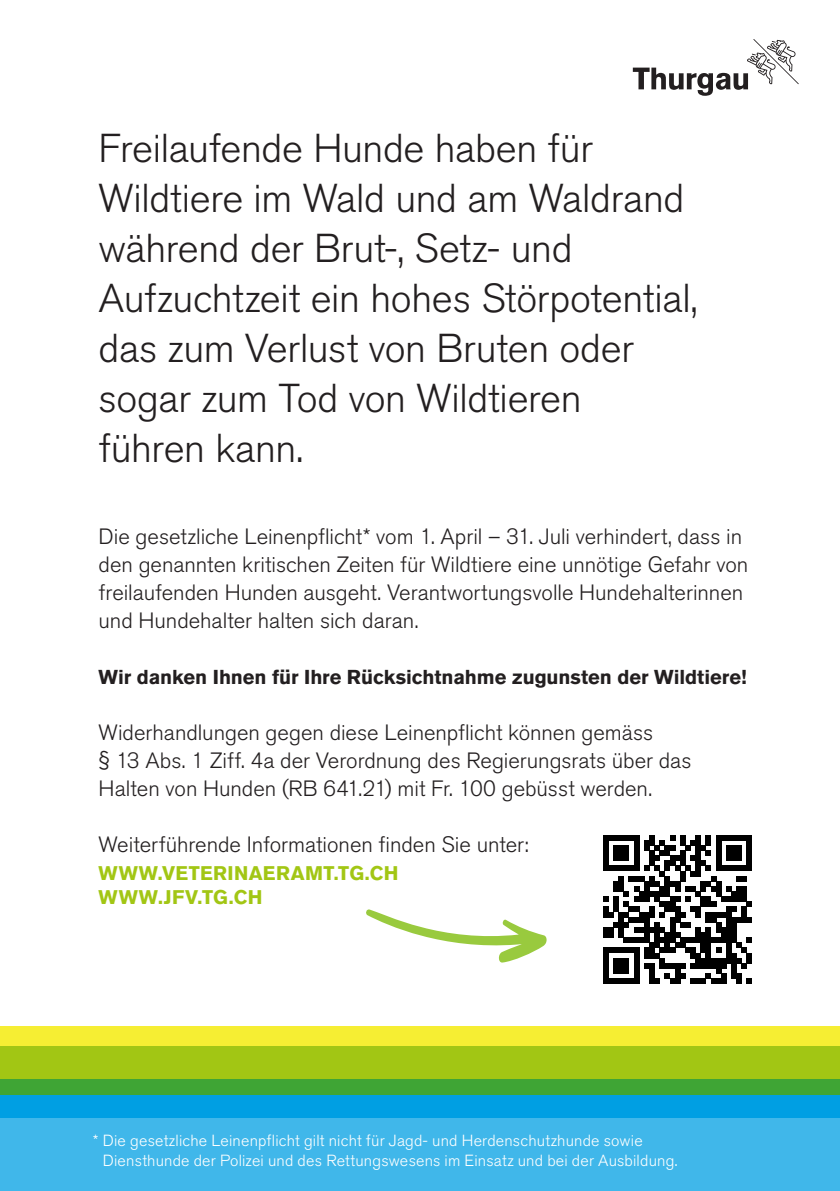
<style>
.page{position:relative;width:840px;height:1191px;background:#fff}
.page>*{position:absolute;margin:0;border:0;box-sizing:border-box;transform-origin:0 0}
.t1{font:300 40px/50px "Akzidenz Grotesk BQ";letter-spacing:-.01em;color:#231f20}
.t2{font:300 22px/28px "Akzidenz Grotesk BQ";color:#231f20}
.t3{font:700 20px "Akzidenz Grotesk BQ";letter-spacing:-.005em;color:#231f20}
.t4{font:700 19.6px/24px "Akzidenz Grotesk BQ";letter-spacing:.02em;color:#a2c614}
.t5{font:300 16px/20px "Akzidenz Grotesk BQ";letter-spacing:.01em;color:#fff}
</style>
<div class="page">
<div style="left:0;top:1025px;width:839px;height:21px;background:#f6ee33"></div>
<div style="left:0;top:1078px;width:839px;height:17px;background:#3fa535"></div>
<div style="left:0;top:1095px;width:839px;height:23px;background:#009fe3"></div>
<div style="left:0;top:1118px;width:839px;height:73px;background:#40b7ea"></div>
<div style="left:0;top:1046px;width:839px;height:32px;background:#a2c614"></div>
<svg style="left:603px;top:835px;width:148px;height:148px"></svg>
<svg style="left:753px;top:39px;width:45px;height:45px"></svg>
<svg style="left:632px;top:40px;width:163px;height:56px"></svg>
<svg style="left:366px;top:909px;width:180px;height:53px"></svg>
<h1 class="t1" style="left:99px;top:124px;width:600px">Freilaufende Hunde haben für<br>Wildtiere im Wald und am Waldrand während der Brut-, Setz- und<br>Aufzuchtzeit ein hohes Störpotential, das zum Verlust von Bruten oder sogar zum Tod von Wildtieren führen kann.</h1>
<p class="t2" style="left:99px;top:523px;width:651px">Die gesetzliche Leinenpflicht* vom 1. April – 31. Juli verhindert, dass in den genannten kritischen Zeiten für Wildtiere eine unnötige Gefahr von freilaufenden Hunden ausgeht. Verantwortungsvolle Hundehalterinnen und Hundehalter halten sich daran.</p>
<p class="t3" style="left:99px;top:666px;width:649px">Wir danken Ihnen für Ihre Rücksichtnahme zugunsten der Wildtiere!</p>
<p class="t2" style="left:99px;top:719px;width:594px">Widerhandlungen gegen diese Leinenpflicht können gemäss<br>§ 13 Abs. 1 Ziff. 4a der Verordnung des Regierungsrats über das<br>Halten von Hunden (RB 641.21) mit Fr. 100 gebüsst werden.</p>
<p class="t2" style="left:99px;top:831px;width:431px">Weiterführende Informationen finden Sie unter:</p>
<p class="t4" style="left:99px;top:861px;width:301px">WWW.VETERINAERAMT.TG.CH<br>WWW.JFV.TG.CH</p>
<p class="t5" style="left:103px;top:1131px;width:576px;text-indent:-10px">* Die gesetzliche Leinenpflicht gilt nicht für Jagd- und Herdenschutzhunde sowie<br>Diensthunde der Polizei und des Rettungswesens im Einsatz und bei der Ausbildung.</p>
</div>
